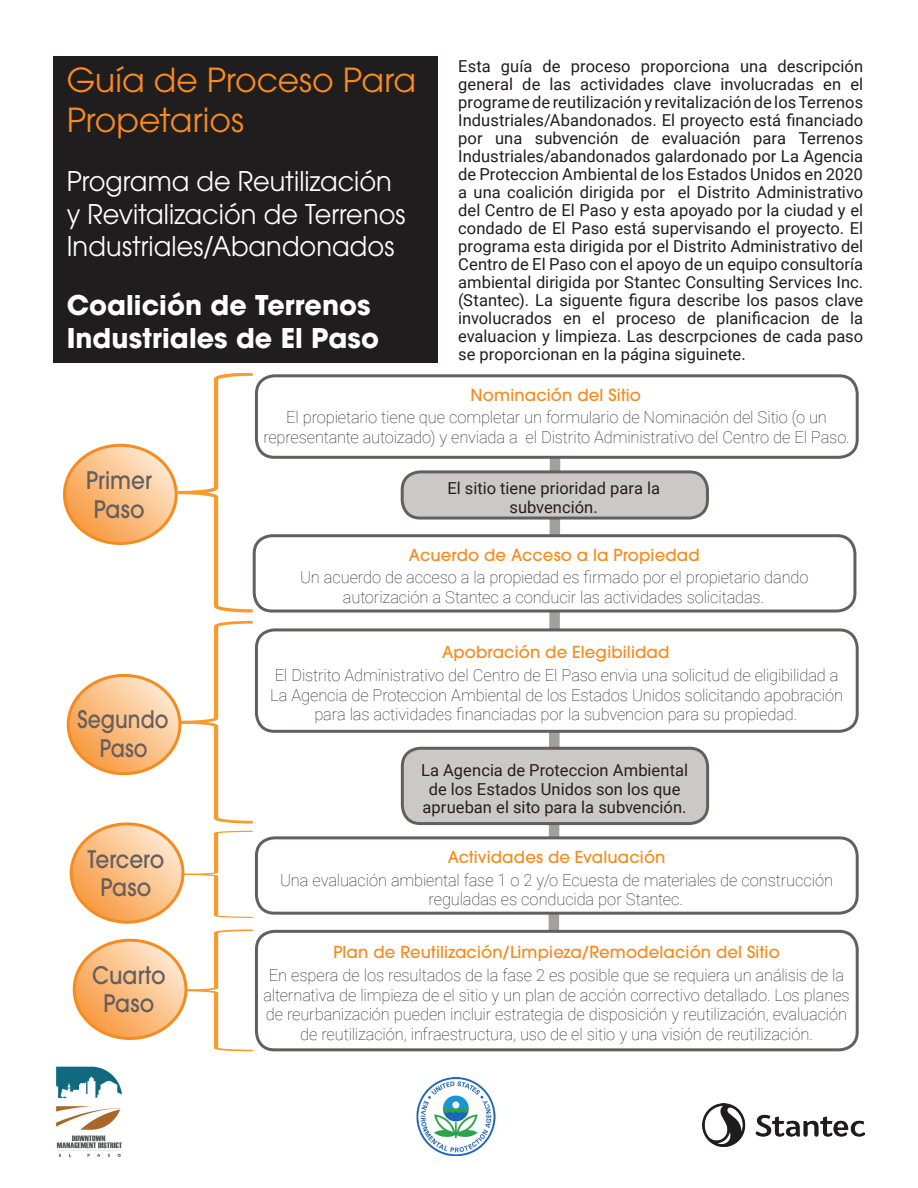
<style>
.page{position:relative;width:918px;height:1188px;background:#fff}
.page>*{position:absolute;margin:0;border:0;box-sizing:border-box;transform-origin:0 0}
.t1{font:33px/39.6px "ITC Avant Garde Pro";letter-spacing:-.005em;color:#f68b1f}
.t2{font:27px/32.4px "ITC Avant Garde Pro";color:#fff;scale:.95 1}
.t3{font:700 27px/32.4px "ITC Avant Garde Pro";color:#fff}
.t4{font:500 24px/28.5px "ITC Avant Garde Pro";letter-spacing:.005em;color:#635f5e;text-align:center;scale:.9 1}
.t5{font:500 24px/28.5px "ITC Avant Garde Pro";letter-spacing:.005em;color:#635f5e;text-align:center;scale:.85 1}
.t6{font:100 16.5px/19.8px "Roboto";letter-spacing:-.01em;color:#201d1e;text-align:center}
.t7{font:16.5px/18px "Roboto";color:#201d1e;text-align:justify}
.t8{font:500 16.5px "ITC Avant Garde Pro";letter-spacing:.01em;color:#f68b1f}
.t9{font:16.5px/18.8px "Roboto";color:#231f20;text-align:center}
</style>
<div class="page">
<img style="left:703px;top:1103px;width:162px;height:43px">
<img style="left:416px;top:1078px;width:80px;height:78px">
<img style="left:55px;top:1066px;width:68px;height:91px">
<svg style="left:543px;top:459px;width:23px;height:471px"></svg>
<div style="left:53px;top:56px;width:385px;height:306px;background:#201d1e"></div>
<div style="left:255px;top:374px;width:604px;height:85px;border:3px solid #635f5e;border-radius:18px"></div>
<div style="left:402px;top:748px;width:306px;height:76px;background:#cbc9c7;border-radius:18px"></div>
<div style="left:401px;top:747px;width:308px;height:78px;border:3px solid #635f5e;border-radius:18px"></div>
<div style="left:256px;top:630px;width:601px;height:101px;background:#fff;border-radius:18px"></div>
<div style="left:255px;top:628px;width:604px;height:105px;border:3px solid #635f5e;border-radius:18px"></div>
<div style="left:254px;top:536px;width:601px;height:75px;background:#fff;border-radius:18px"></div>
<div style="left:253px;top:534px;width:603px;height:79px;border:3px solid #635f5e;border-radius:18px"></div>
<div style="left:256px;top:838px;width:601px;height:75px;background:#fff;border-radius:18px"></div>
<div style="left:255px;top:836px;width:604px;height:79px;border:3px solid #635f5e;border-radius:18px"></div>
<div style="left:255px;top:930px;width:604px;height:121px;border:3px solid #635f5e;border-radius:18px"></div>
<svg style="left:64px;top:373px;width:189px;height:240px"></svg>
<svg style="left:68px;top:622px;width:185px;height:298px"></svg>
<div style="left:70px;top:822px;width:114px;height:102px;border:3px solid #f68b1f;border-radius:50%"></div>
<svg style="left:74px;top:929px;width:179px;height:123px"></svg>
<div style="left:73px;top:939px;width:114px;height:101px;border:3px solid #f68b1f;border-radius:50%"></div>
<div style="left:402px;top:472px;width:305px;height:46px;background:#cbc9c7;border-radius:18px"></div>
<div style="left:401px;top:470px;width:308px;height:50px;border:3px solid #635f5e;border-radius:18px"></div>
<h1 class="t1" style="left:67px;top:60px;width:351px">Guía de Proceso Para<br>Propetarios</h1>
<h2 class="t2" style="left:67px;top:165px;width:358px">Programa de Reutilización y Revitalización de Terrenos<br>Industriales/Abandonados</h2>
<h2 class="t3" style="left:67px;top:289px;width:314px">Coalición de Terrenos<br>Industriales de El Paso</h2>
<p class="t7" style="left:458px;top:56px;width:407px">Esta guía de proceso proporciona una descripción general de las actividades clave involucradas en el programe de reutilización y revitalización de los Terrenos Industriales/Abandonados. El proyecto está financiado por una subvención de evaluación para Terrenos Industriales/abandonados galardonado por La Agencia de Proteccion Ambiental de los Estados Unidos en 2020 a una coalición dirigida por el Distrito Administrativo del Centro de El Paso y esta apoyado por la ciudad y el condado de El Paso está supervisando el proyecto. El programa esta dirigida por el Distrito Administrativo del Centro de El Paso con el apoyo de un equipo consultoría ambiental dirigida por Stantec Consulting Services Inc. (Stantec). La siguente figura describe los pasos clave involucrados en el proceso de planificacion de la evaluacion y limpieza. Las descrpciones de cada paso se proporcionan en la página siguinete.</p>
<h3 class="t4" style="left:86px;top:466px;width:75px">Primer<br>Paso</h3>
<h3 class="t5" style="left:77px;top:705px;width:109px">Segundo<br>Paso</h3>
<h3 class="t4" style="left:87px;top:844px;width:87px">Tercero<br>Paso</h3>
<h3 class="t4" style="left:92px;top:961px;width:83px">Cuarto<br>Paso</h3>
<p class="t8" style="left:471px;top:384px;width:172px">Nominación del Sitio</p>
<p class="t6" style="left:263px;top:407px;width:588px">El propietario tiene que completar un formulario de Nominación del Sitio (o un representante autoizado) y enviada a el Distrito Administrativo del Centro de El Paso.</p>
<p class="t9" style="left:447px;top:478px;width:214px">El sitio tiene prioridad para la subvención.</p>
<p class="t8" style="left:409px;top:544px;width:292px">Acuerdo de Acceso a la Propiedad</p>
<p class="t6" style="left:300px;top:567px;width:510px">Un acuerdo de acceso a la propiedad es firmado por el propietario dando autorización a Stantec a conducir las actividades solicitadas.</p>
<p class="t8" style="left:442px;top:642px;width:229px">Apobración de Elegibilidad</p>
<p class="t6" style="left:270px;top:664px;width:574px">El Distrito Administrativo del Centro de El Paso envia una solicitud de eligibilidad a<br>La Agencia de Proteccion Ambiental de los Estados Unidos solicitando apobración para las actividades financiadas por la subvencion para su propiedad.</p>
<p class="t9" style="left:421px;top:760px;width:268px">La Agencia de Proteccion Ambiental de los Estados Unidos son los que aprueban el sito para la subvención.</p>
<p class="t8" style="left:448px;top:846px;width:219px">Actividades de Evaluación</p>
<p class="t6" style="left:280px;top:869px;width:554px">Una evaluación ambiental fase 1 o 2 y/o Ecuesta de materiales de construcción reguladas es conducida por Stantec.</p>
<p class="t8" style="left:333px;top:942px;width:448px">Plan de Reutilización/Limpieza/Remodelación del Sitio</p>
<p class="t6" style="left:263px;top:964px;width:588px">En espera de los resultados de la fase 2 es posible que se requiera un análisis de la alternativa de limpieza de el sitio y un plan de acción correctivo detallado. Los planes de reurbanización pueden incluir estrategia de disposición y reutilización, evaluación de reutilización, infraestructura, uso de el sitio y una visión de reutilización.</p>
</div>
